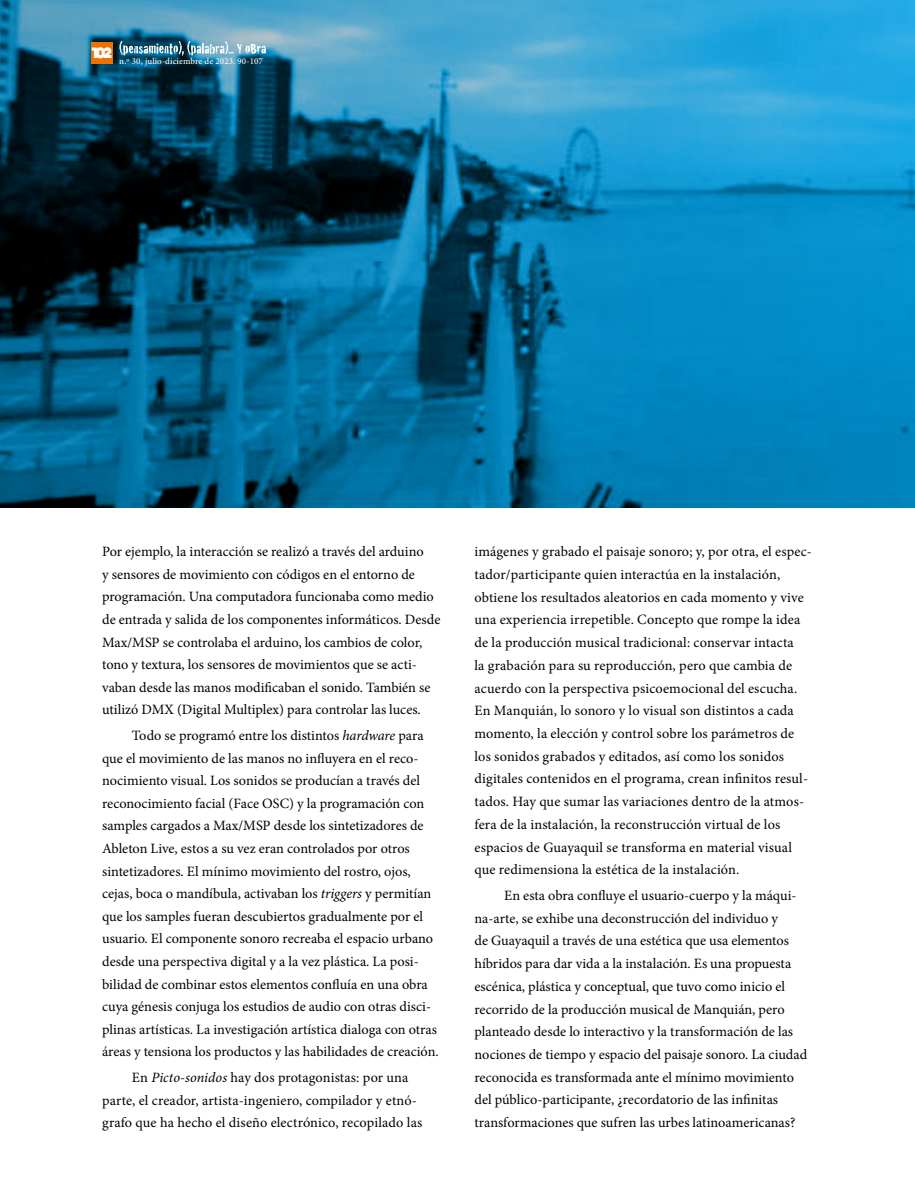
<style>
.page{position:relative;width:915px;height:1191px;background:#fff}
.page>*{position:absolute;margin:0;border:0;box-sizing:border-box;transform-origin:0 0}
.t1{font:800 15px "DOCK11";color:#fff}
.texto_corrido{font:14.25px/22.6px "Minion Pro";color:#000}
.t2{font:500 9px "Minion Pro";letter-spacing:.01em;color:#fff}
.s1{font-style:italic}
</style>
<div class="page">
<svg style="left:0;top:0;width:914px;height:507px;background:#0f729d"></svg>
<div style="left:91px;top:42px;width:21px;height:21px;background:#ee7203"></div>
<svg style="left:119px;top:41px;width:147px;height:15px;background:#6e9fb4"></svg>
<p class="t1" style="left:91px;top:46px;width:23px">102</p>
<p class="t2" style="left:119px;top:55px;width:145px">n.º 30, julio-diciembre de 2023. 90-107</p>
<p class="texto_corrido" style="left:102px;top:540px;width:340px">Por ejemplo, la interacción se realizó a través del arduino<br>y sensores de movimiento con códigos en el entorno de programación. Una computadora funcionaba como medio de entrada y salida de los componentes informáticos. Desde Max/MSP se controlaba el arduino, los cambios de color, tono y textura, los sensores de movimientos que se acti&shy;vaban desde las manos modificaban el sonido. También se utilizó DMX (Digital Multiplex) para controlar las luces.</p>
<p class="texto_corrido" style="left:102px;top:724px;width:338px;text-indent:30px">Todo se programó entre los distintos <span class="s1">hardware</span> para que el movimiento de las manos no influyera en el reco&shy;nocimiento visual. Los sonidos se producían a través del reconocimiento facial (Face OSC) y la programación con samples cargados a Max/MSP desde los sintetizadores de Ableton Live, estos a su vez eran controlados por otros sintetizadores. El mínimo movimiento del rostro, ojos, cejas, boca o mandíbula, activaban los <span class="s1">triggers</span> y permitían que los samples fueran descubiertos gradualmente por el usuario. El componente sonoro recreaba el espacio urbano desde una perspectiva digital y a la vez plástica. La posi&shy;bilidad de combinar estos elementos confluía en una obra cuya génesis conjuga los estudios de audio con otras disci&shy;plinas artísticas. La investigación artística dialoga con otras áreas y tensiona los productos y las habilidades de creación.</p>
<p class="texto_corrido" style="left:102px;top:1066px;width:321px;text-indent:30px">En <span class="s1">Picto-sonidos</span> hay dos protagonistas: por una parte, el creador, artista-ingeniero, compilador y etnó&shy;grafo que ha hecho el diseño electrónico, recopilado las</p>
<p class="texto_corrido" style="left:474px;top:540px;width:339px">imágenes y grabado el paisaje sonoro; y, por otra, el espec&shy;tador/participante quien interactúa en la instalación, obtiene los resultados aleatorios en cada momento y vive una experiencia irrepetible. Concepto que rompe la idea de la producción musical tradicional: conservar intacta<br>la grabación para su reproducción, pero que cambia de acuerdo con la perspectiva psicoemocional del escucha.<br>En Manquián, lo sonoro y lo visual son distintos a cada momento, la elección y control sobre los parámetros de los sonidos grabados y editados, así como los sonidos digitales contenidos en el programa, crean infinitos resul&shy;tados. Hay que sumar las variaciones dentro de la atmos&shy;fera de la instalación, la reconstrucción virtual de los espacios de Guayaquil se transforma en material visual que redimensiona la estética de la instalación.</p>
<p class="texto_corrido" style="left:474px;top:884px;width:334px;text-indent:30px">En esta obra confluye el usuario-cuerpo y la máqui&shy;na-arte, se exhibe una deconstrucción del individuo y<br>de Guayaquil a través de una estética que usa elementos híbridos para dar vida a la instalación. Es una propuesta escénica, plástica y conceptual, que tuvo como inicio el recorrido de la producción musical de Manquián, pero planteado desde lo interactivo y la transformación de las nociones de tiempo y espacio del paisaje sonoro. La ciudad reconocida es transformada ante el mínimo movimiento del público-participante, ¿recordatorio de las infinitas transformaciones que sufren las urbes latinoamericanas?</p>
</div>
